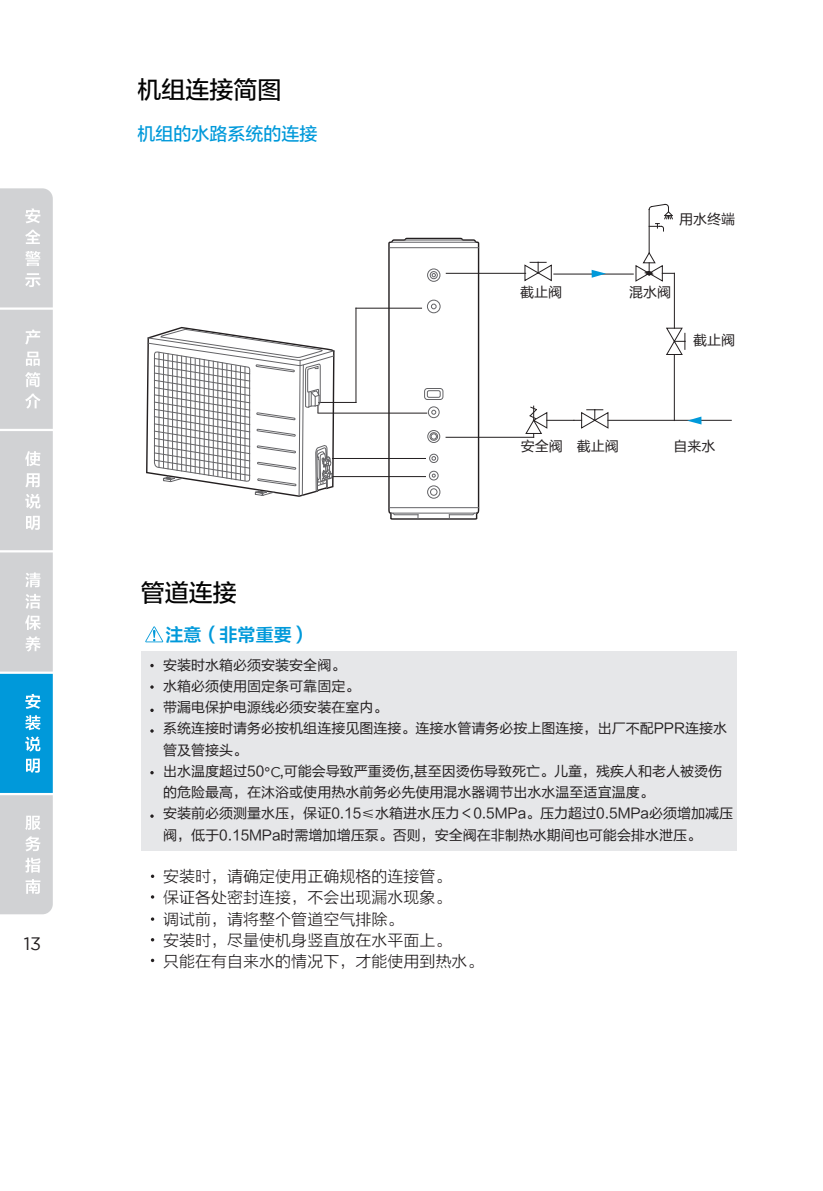
<style>
.page{position:relative;width:823px;height:1191px;background:#fff}
.page>*{position:absolute;margin:0;border:0;box-sizing:border-box;transform-origin:0 0}
.t1{font:24px "FZLTZHUNHK GBK1 0";color:#030303}
.t2{font:18px "FZLTZHUNHK GBK1 0";color:#0099da}
.t3{font:18px "FZLTZCHK GBK1 0";color:#0099da}
.t4{font:18px "Gotham";color:#231f20}
.t5{font:16px/21.2px "FZLTXHK";color:#231f20}
.t6{font:14px/21.2px "FZLTHK GBK1 0";color:#231f20}
.t7{font:14px "Gotham";color:#231f20}
</style>
<div class="page">
<svg style="left:387px;top:237px;width:92px;height:283px"></svg>
<div style="left:428px;top:406px;width:11px;height:12px;border:1px solid #636366;border-radius:50%"></div>
<div style="left:424px;top:388px;width:19px;height:12px;border:1px solid #636366;border-radius:3px"></div>
<div style="left:427px;top:390px;width:13px;height:7px;border:1px solid #636366;border-radius:2px"></div>
<hr style="left:648px;top:209px;width:1px;height:44px;background:#231f20">
<svg style="left:648px;top:203px;width:25px;height:28px"></svg>
<hr style="left:446px;top:273px;width:79px;height:1px;background:#231f20">
<hr style="left:553px;top:273px;width:80px;height:1px;background:#231f20">
<svg style="left:635px;top:251px;width:39px;height:31px"></svg>
<hr style="left:673px;top:273px;width:1px;height:55px;background:#231f20">
<hr style="left:673px;top:354px;width:1px;height:66px;background:#231f20">
<svg style="left:524px;top:406px;width:84px;height:31px"></svg>
<hr style="left:607px;top:420px;width:123px;height:1px;background:#231f20">
<hr style="left:446px;top:437px;width:87px;height:1px;background:#231f20">
<svg style="left:666px;top:327px;width:19px;height:28px"></svg>
<svg style="left:523px;top:262px;width:29px;height:20px"></svg>
<hr style="left:318px;top:412px;width:108px;height:1px;background:#231f20">
<hr style="left:332px;top:458px;width:93px;height:1px;background:#231f20">
<hr style="left:332px;top:476px;width:93px;height:1px;background:#231f20">
<hr style="left:356px;top:308px;width:65px;height:1px;background:#231f20">
<hr style="left:355px;top:308px;width:1px;height:94px;background:#231f20">
<hr style="left:318px;top:402px;width:38px;height:1px;background:#231f20">
<div style="left:140px;top:651px;width:596px;height:199px;background:#e6e7e9"></div>
<svg style="left:150px;top:708px;width:4px;height:4px"></svg>
<svg style="left:145px;top:626px;width:18px;height:16px"></svg>
<svg style="left:150px;top:771px;width:4px;height:3px"></svg>
<svg style="left:150px;top:814px;width:4px;height:4px"></svg>
<svg style="left:151px;top:874px;width:3px;height:4px"></svg>
<svg style="left:146px;top:326px;width:189px;height:171px"></svg>
<svg style="left:150px;top:664px;width:4px;height:3px"></svg>
<svg style="left:150px;top:685px;width:4px;height:4px"></svg>
<svg style="left:591px;top:270px;width:14px;height:8px"></svg>
<svg style="left:686px;top:416px;width:15px;height:8px"></svg>
<svg style="left:0;top:188px;width:53px;height:726px;background:#b5cdd8"></svg>
<p class="t4" style="left:24px;top:933px;width:19px">13</p>
<h1 class="t1" style="left:137px;top:76px;width:145px">机组连接简图</h1>
<p class="t2" style="left:137px;top:123px;width:181px">机组的水路系统的连接</p>
<p class="t6" style="left:519px;top:282px;width:43px">截止阀</p>
<p class="t6" style="left:678px;top:209px;width:57px">用水终端</p>
<p class="t6" style="left:628px;top:282px;width:43px">混水阀</p>
<p class="t6" style="left:692px;top:330px;width:43px">截止阀</p>
<p class="t6" style="left:520px;top:436px;width:43px">安全阀</p>
<p class="t6" style="left:673px;top:436px;width:43px">自来水</p>
<p class="t6" style="left:576px;top:436px;width:43px">截止阀</p>
<h1 class="t1" style="left:141px;top:580px;width:97px">管道连接</h1>
<p class="t3" style="left:165px;top:624px;width:146px">注意（非常重要）</p>
<p class="t6" style="left:163px;top:654px;width:571px">安装时水箱必须安装安全阀。<br>水箱必须使用固定条可靠固定。<br>带漏电保护电源线必须安装在室内。<br>系统连接时请务必按机组连接见图连接。连接水管请务必按上图连接，出厂不配PPR连接水管及管接头。<br>出水温度超过50 ,可能会导致严重烫伤,甚至因烫伤导致死亡。儿童，残疾人和老人被烫伤的危险最高，在沐浴或使用热水前务必先使用混水器调节出水水温至适宜温度。<br>安装前必须测量水压，保证0.15≤水箱进水压力＜0.5MPa。压力超过0.5MPa必须增加减压阀，低于0.15MPa时需增加增压泵。否则，安全阀在非制热水期间也可能会排水泄压。</p>
<p class="t7" style="left:264px;top:764px;width:18px">°C</p>
<p class="t5" style="left:163px;top:866px;width:321px">安装时，请确定使用正确规格的连接管。<br>保证各处密封连接，不会出现漏水现象。<br>调试前，请将整个管道空气排除。<br>安装时，尽量使机身竖直放在水平面上。<br>只能在有自来水的情况下，才能使用到热水。</p>
</div>
